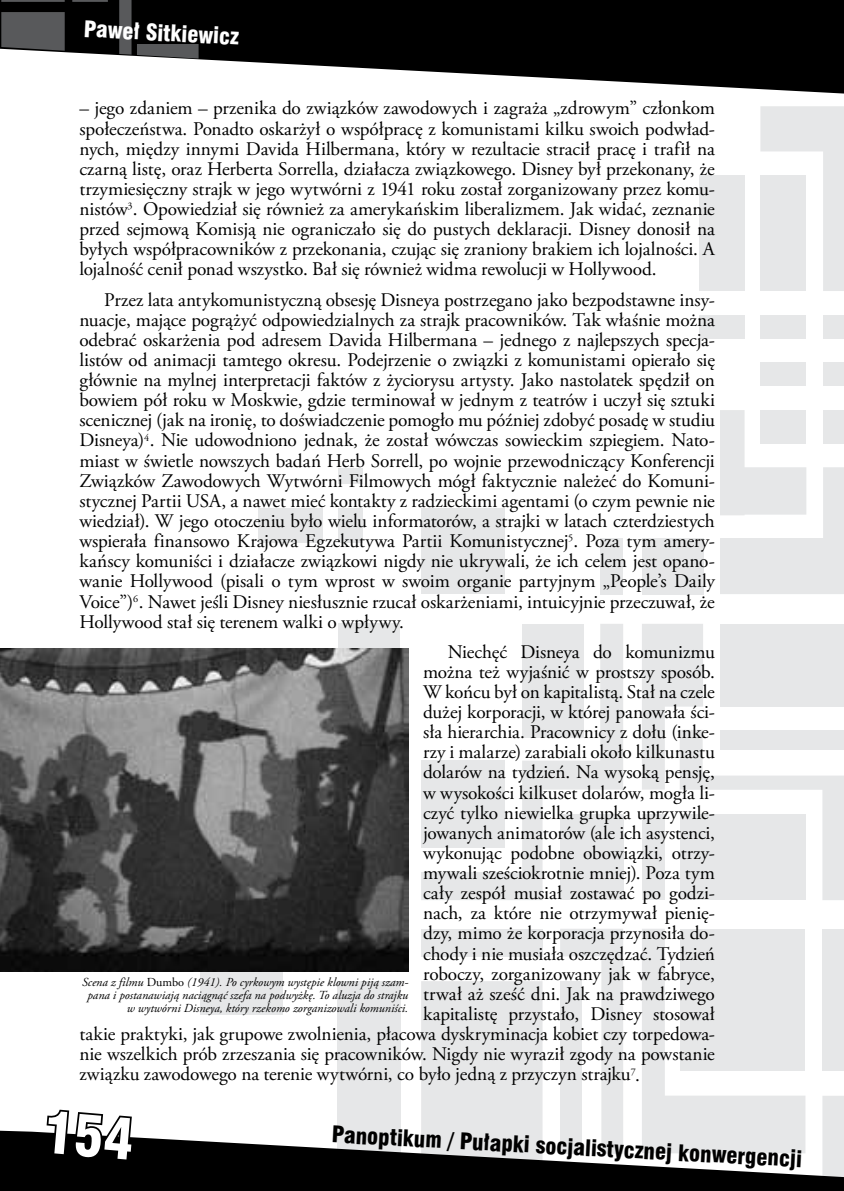
<style>
.page{position:relative;width:844px;height:1191px;background:#fff}
.page>*{position:absolute;margin:0;border:0;box-sizing:border-box;transform-origin:0 0}
.t1{font:21px "Swis 721 Blk Cn PL";color:#000}
.t2{font:21px "Swis 721 Blk Cn PL";color:#fff}
.t3{font:19.25px/20.1px "Adobe Garamond Pro";color:#000;text-align:justify}
.t4{font:italic 12.25px/13.1px "Adobe Garamond Pro";color:#000;text-align:right}
.s1{font-style:normal}
</style>
<div class="page">
<div style="left:698px;top:175px;width:46px;height:116px;background:#e6e7e8"></div>
<div style="left:822px;top:315px;width:21px;height:23px;background:#e6e7e8"></div>
<div style="left:760px;top:315px;width:46px;height:23px;background:#e6e7e8"></div>
<div style="left:698px;top:315px;width:46px;height:23px;background:#e6e7e8"></div>
<div style="left:822px;top:362px;width:21px;height:24px;background:#e6e7e8"></div>
<div style="left:760px;top:362px;width:46px;height:24px;background:#e6e7e8"></div>
<div style="left:600px;top:538px;width:23px;height:56px;background:#e6e7e8"></div>
<div style="left:641px;top:538px;width:62px;height:56px;background:#e6e7e8"></div>
<div style="left:338px;top:981px;width:63px;height:210px;background:#e6e7e8"></div>
<div style="left:200px;top:929px;width:83px;height:85px;background:#e6e7e8"></div>
<div style="left:421px;top:508px;width:84px;height:86px;background:#e6e7e8"></div>
<div style="left:258px;top:508px;width:64px;height:34px;background:#e6e7e8"></div>
<div style="left:338px;top:508px;width:25px;height:34px;background:#e6e7e8"></div>
<div style="left:338px;top:468px;width:25px;height:15px;background:#e6e7e8"></div>
<div style="left:338px;top:623px;width:61px;height:114px;background:#e6e7e8"></div>
<svg style="left:760px;top:106px;width:83px;height:185px"></svg>
<svg style="left:642px;top:624px;width:201px;height:276px"></svg>
<svg style="left:421px;top:624px;width:202px;height:276px;fill:#e6e7e8"></svg>
<svg style="left:642px;top:929px;width:201px;height:201px"></svg>
<svg style="left:421px;top:929px;width:202px;height:201px"></svg>
<svg style="left:720px;top:410px;width:123px;height:184px"></svg>
<svg style="left:194px;top:0;width:649px;height:94px;fill:#000"></svg>
<svg style="left:0;top:0;width:198px;height:59px;background:#333334"></svg>
<svg style="left:0;top:1130px;width:843px;height:61px;fill:#000"></svg>
<img style="left:0;top:648px;width:408px;height:323px">
<svg style="left:45px;top:1109px;width:90px;height:54px"></svg>
<p class="t2" style="left:85px;top:15px;width:157px;rotate:3deg">Paweł Sitkiewicz</p>
<p class="t3" style="left:79px;top:99px;width:637px">– jego zdaniem – przenika do związków zawodowych i zagraża „zdrowym” członkom społeczeństwa. Ponadto oskarżył o współpracę z komunistami kilku swoich podwład&shy;nych, między innymi Davida Hilbermana, który w rezultacie stracił pracę i trafił na czarną listę, oraz Herberta Sorrella, działacza związkowego. Disney był przekonany, że trzymiesięczny strajk w jego wytwórni z 1941 roku został zorganizowany przez komu&shy;nistów<sup>3</sup>. Opowiedział się również za amerykańskim liberalizmem. Jak widać, zeznanie przed sejmową Komisją nie ograniczało się do pustych deklaracji. Disney donosił na byłych współpracowników z przekonania, czując się zraniony brakiem ich lojalności. A lojalność cenił ponad wszystko. Bał się również widma rewolucji w Hollywood.</p>
<p class="t3" style="left:79px;top:290px;width:637px;text-indent:25px">Przez lata antykomunistyczną obsesję Disneya postrzegano jako bezpodstawne insy&shy;nuacje, mające pogrążyć odpowiedzialnych za strajk pracowników. Tak właśnie można odebrać oskarżenia pod adresem Davida Hilbermana – jednego z najlepszych specja&shy;listów od animacji tamtego okresu. Podejrzenie o związki z komunistami opierało się głównie na mylnej interpretacji faktów z życiorysu artysty. Jako nastolatek spędził on bowiem pół roku w Moskwie, gdzie terminował w jednym z teatrów i uczył się sztuki scenicznej (jak na ironię, to doświadczenie pomogło mu później zdobyć posadę w studiu Disneya)<sup>4</sup>. Nie udowodniono jednak, że został wówczas sowieckim szpiegiem. Nato&shy;miast w świetle nowszych badań Herb Sorrell, po wojnie przewodniczący Konferencji Związków Zawodowych Wytwórni Filmowych mógł faktycznie należeć do Komuni&shy;stycznej Partii USA, a nawet mieć kontakty z radzieckimi agentami (o czym pewnie nie wiedział). W jego otoczeniu było wielu informatorów, a strajki w latach czterdziestych wspierała finansowo Krajowa Egzekutywa Partii Komunistycznej<sup>5</sup>. Poza tym amery&shy;kańscy komuniści i działacze związkowi nigdy nie ukrywali, że ich celem jest opano&shy;wanie Hollywood (pisali o tym wprost w swoim organie partyjnym „People’s Daily Voice”)<sup>6</sup>. Nawet jeśli Disney niesłusznie rzucał oskarżeniami, intuicyjnie przeczuwał, że Hollywood stał się terenem walki o wpływy.</p>
<p class="t3" style="left:447px;top:642px;width:268px">Niechęć Disneya do komunizmu</p>
<p class="t3" style="left:423px;top:662px;width:293px">można też wyjaśnić w prostszy sposób.</p>
<p class="t3" style="left:423px;top:682px;width:293px">W końcu był on kapitalistą. Stał na czele</p>
<p class="t3" style="left:423px;top:702px;width:293px">dużej korporacji, w której panowała ści-</p>
<p class="t3" style="left:423px;top:722px;width:293px">sła hierarchia. Pracownicy z dołu (inke-</p>
<p class="t3" style="left:423px;top:743px;width:293px">rzy i malarze) zarabiali około kilkunastu</p>
<p class="t3" style="left:423px;top:763px;width:293px">dolarów na tydzień. Na wysoką pensję,</p>
<p class="t3" style="left:423px;top:783px;width:293px">w wysokości kilkuset dolarów, mogła li-</p>
<p class="t3" style="left:423px;top:803px;width:293px">czyć tylko niewielka grupka uprzywile-</p>
<p class="t3" style="left:423px;top:823px;width:293px">jowanych animatorów (ale ich asystenci,</p>
<p class="t3" style="left:423px;top:843px;width:293px">wykonując podobne obowiązki, otrzy-</p>
<p class="t3" style="left:423px;top:863px;width:293px">mywali sześciokrotnie mniej). Poza tym</p>
<p class="t3" style="left:423px;top:883px;width:293px">cały zespół musiał zostawać po godzi-</p>
<p class="t3" style="left:423px;top:904px;width:293px">nach, za które nie otrzymywał pienię-</p>
<p class="t3" style="left:423px;top:924px;width:293px">dzy, mimo że korporacja przynosiła do-</p>
<p class="t3" style="left:423px;top:944px;width:293px">chody i nie musiała oszczędzać. Tydzień</p>
<p class="t3" style="left:423px;top:964px;width:293px">roboczy, zorganizowany jak w fabryce,</p>
<p class="t3" style="left:423px;top:984px;width:293px">trwał aż sześć dni. Jak na prawdziwego</p>
<p class="t3" style="left:423px;top:1004px;width:293px">kapitalistę przystało, Disney stosował</p>
<p class="t3" style="left:79px;top:1024px;width:636px">takie praktyki, jak grupowe zwolnienia, płacowa dyskryminacja kobiet czy torpedowa-</p>
<p class="t3" style="left:79px;top:1044px;width:636px">nie wszelkich prób zrzeszania się pracowników. Nigdy nie wyraził zgody na powstanie</p>
<p class="t3" style="left:79px;top:1064px;width:562px">związku zawodowego na terenie wytwórni, co było jedną z przyczyn strajku<sup>7</sup>.</p>
<p class="t4" style="left:82px;top:975px;width:327px">Scena z filmu <span class="s1">Dumbo</span> (1941). Po cyrkowym występie klowni piją szam&shy;pana i postanawiają naciągnąć szefa na podwyżkę. To aluzja do strajku w wytwórni Disneya, który rzekomo zorganizowali komuniści.</p>
<p class="t1" style="left:332px;top:1121px;width:472px;rotate:3deg">Panoptikum / Pułapki socjalistycznej konwergencji</p>
</div>
